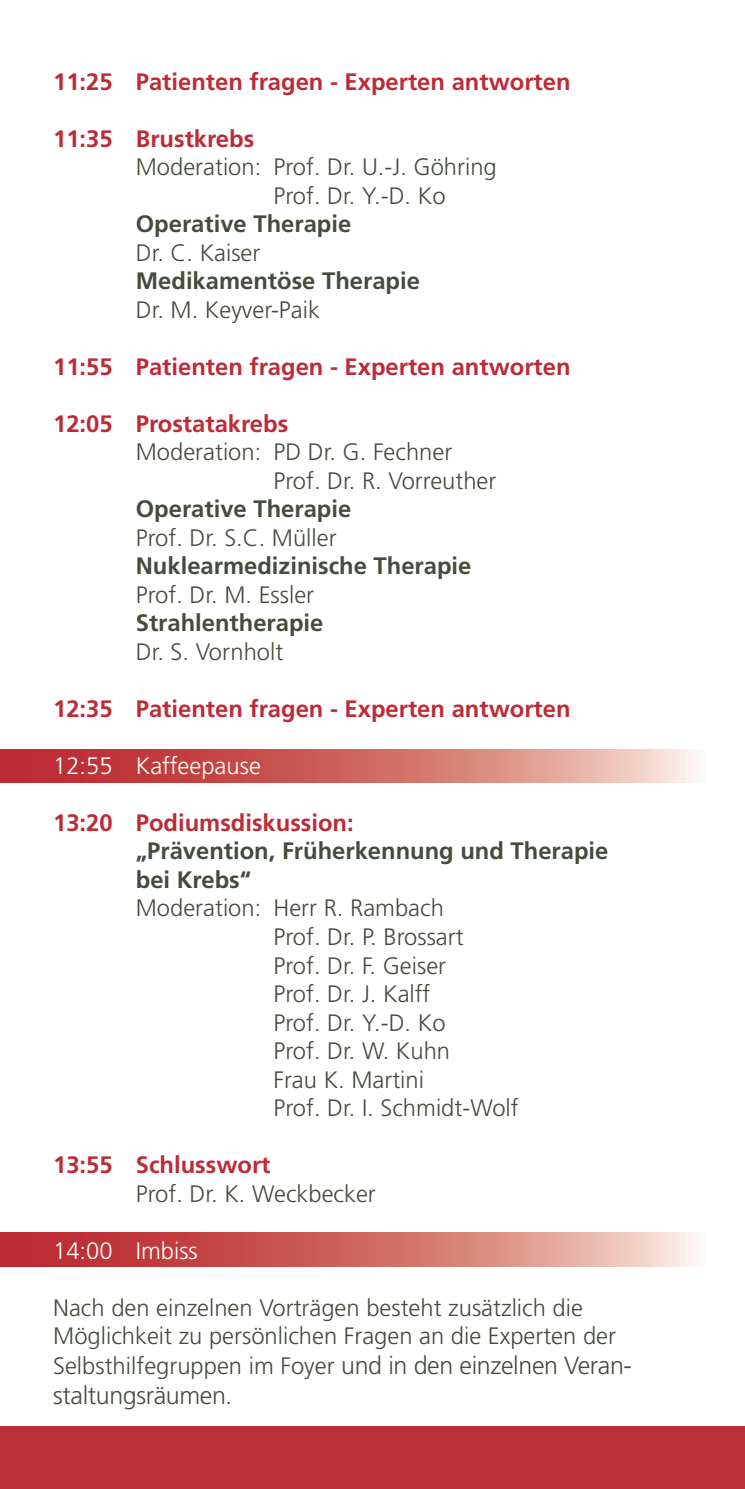
<style>
.page{position:relative;width:745px;height:1489px;background:#fff}
.page>*{position:absolute;margin:0;border:0;box-sizing:border-box;transform-origin:0 0}
.t1{font:300 25px "Frutiger";letter-spacing:-.015em;color:#434c3d}
.t2{font:300 23.75px/28.5px "Frutiger";color:#434c3d}
.t3{font:700 23.75px "Frutiger";color:#bd2b36}
.t4{font:700 23.75px/28.5px "Frutiger";color:#434c3d}
.t5{font:300 23.75px "Frutiger";color:#fff}
.s1{font-size:25px}
.s2{font-size:23.75px}
</style>
<div class="page">
<svg style="left:0;top:1232px;width:697px;height:34px;background:#d2716c"></svg>
<svg style="left:0;top:749px;width:697px;height:34px;background:#d2716c"></svg>
<div style="left:0;top:1426px;width:744px;height:62px;background:#bc303a"></div>
<p class="t3" style="left:53px;top:67px;width:518px">11:25 Patienten fragen - Experten antworten</p>
<p class="t3" style="left:53px;top:124px;width:202px">11:35 Brustkrebs</p>
<p class="t2" style="left:273px;top:152px;width:225px;text-indent:-137px">Moderation: Prof. Dr. U.-J. Göhring<br>Prof. Dr. Y.-D. Ko</p>
<p class="t4" style="left:136px;top:209px;width:217px">Operative Therapie</p>
<p class="t2" style="left:136px;top:238px;width:126px">Dr. C. Kaiser</p>
<p class="t4" style="left:136px;top:266px;width:285px">Medikamentöse Therapie</p>
<p class="t2" style="left:136px;top:295px;width:185px">Dr. M. Keyver-Paik</p>
<p class="t3" style="left:53px;top:352px;width:518px">11:55 Patienten fragen - Experten antworten</p>
<p class="t3" style="left:53px;top:409px;width:236px">12:05 Prostatakrebs</p>
<p class="t2" style="left:273px;top:437px;width:224px;text-indent:-137px">Moderation: PD Dr. G. Fechner<br>Prof. Dr. R. Vorreuther</p>
<p class="t4" style="left:136px;top:494px;width:217px">Operative Therapie</p>
<p class="t2" style="left:136px;top:523px;width:202px">Prof. Dr. S.C. Müller</p>
<p class="t4" style="left:136px;top:551px;width:337px">Nuklearmedizinische Therapie</p>
<p class="t2" style="left:136px;top:580px;width:180px">Prof. Dr. M. Essler</p>
<p class="t4" style="left:136px;top:608px;width:189px">Strahlentherapie</p>
<p class="t2" style="left:136px;top:637px;width:149px">Dr. S. Vornholt</p>
<p class="t3" style="left:53px;top:694px;width:518px">12:35 Patienten fragen - Experten antworten</p>
<p class="t5" style="left:53px;top:752px;width:209px">12:55 Kaffeepause</p>
<p class="t3" style="left:53px;top:808px;width:302px">13:20 Podiumsdiskussion:</p>
<p class="t4" style="left:136px;top:836px;width:474px">„Prävention, Früherkennung und Therapie bei Krebs“</p>
<p class="t2" style="left:273px;top:893px;width:247px;text-indent:-137px">Moderation: Herr R. Rambach<br>Prof. Dr. P. Brossart<br>Prof. Dr. F. Geiser<br>Prof. Dr. J. Kalff<br>Prof. Dr. Y.-D. Ko<br>Prof. Dr. W. Kuhn<br>Frau K. Martini<br>Prof. Dr. I. Schmidt-Wolf</p>
<p class="t3" style="left:53px;top:1150px;width:219px">13:55 Schlusswort</p>
<p class="t2" style="left:136px;top:1178px;width:241px">Prof. Dr. K. Weckbecker</p>
<p class="t5" style="left:53px;top:1236px;width:146px">14:00 Imbiss</p>
<p class="t2" style="left:53px;top:1292px;width:580px;line-height:29.2px">Nach den einzelnen Vorträgen besteht zusätzlich die<br>Möglichkeit zu persönlichen Fragen an die Experten der<br>Selbsthilfegruppen im Foyer <span class="s1">und in den einzelnen Veran-</span></p>
<p class="t1" style="left:53px;top:1381px;width:180px">staltungsräumen<span class="s2">.</span></p>
</div>
